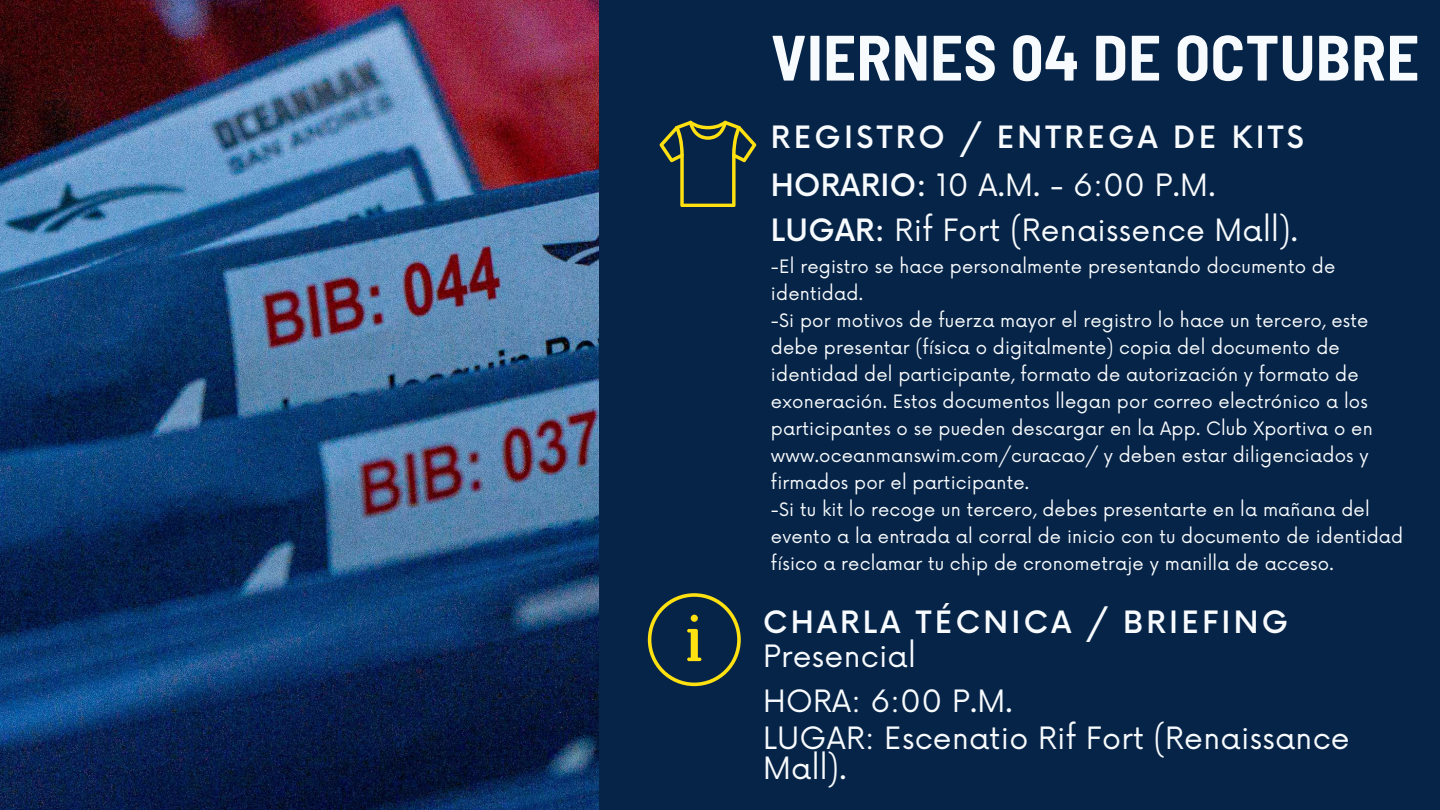
<style>
.page{position:relative;width:1440px;height:810px;background:#062448}
.page>*{position:absolute;margin:0;border:0;box-sizing:border-box;transform-origin:0 0}
.t1{font:700 semi-condensed 64px "Barlow";letter-spacing:.01em;color:#f8fbfd}
.t2{font:30px/45px "Now";letter-spacing:.01em;color:#f8fbfd}
.t3{font:500 30px "Now";letter-spacing:.11em;color:#f8fbfd}
.t4{font:18px/27px "Now";letter-spacing:.01em;color:#f8fbfd}
.s1{font-weight:500}
</style>
<div class="page">
<img style="left:0;top:0;width:598px;height:810px">
<svg style="left:659px;top:121px;width:97px;height:86px"></svg>
<svg style="left:648px;top:593px;width:93px;height:93px"></svg>
<h1 class="t1" style="left:771px;top:17px;width:650px">VIERNES 04 DE OCTUBRE</h1>
<h2 class="t3" style="left:771px;top:121px;width:535px">REGISTRO / ENTREGA DE KITS</h2>
<h2 class="t2" style="left:771px;top:164px;width:529px"><span class="s1">HORARIO:</span> 10 A.M. - 6:00 P.M.<br><span class="s1">LUGAR:</span> Rif Fort (Renaissence Mall).</h2>
<p class="t4" style="left:771px;top:254px;width:634px">-El registro se hace personalmente presentando documento de identidad.<br>-Si por motivos de fuerza mayor el registro lo hace un tercero, este debe presentar (física o digitalmente) copia del documento de identidad del participante, formato de autorización y formato de exoneración. Estos documentos llegan por correo electrónico a los participantes o se pueden descargar en la App. Club Xportiva o en www.oceanmanswim.com/curacao/ y deben estar diligenciados y firmados por el participante.<br>-Si tu kit lo recoge un tercero, debes presentarte en la mañana del evento a la entrada al corral de inicio con tu documento de identidad físico a reclamar tu chip de cronometraje y manilla de acceso.</p>
<h2 class="t3" style="left:763px;top:606px;width:527px">CHARLA TÉCNICA / BRIEFING</h2>
<h2 class="t2" style="left:763px;top:635px;width:251px">Presencial<br>HORA: 6:00 P.M.</h2>
<h2 class="t2" style="left:763px;top:725px;width:588px;line-height:30px">LUGAR: Escenatio Rif Fort (Renaissance<br>Mall).</h2>
</div>
